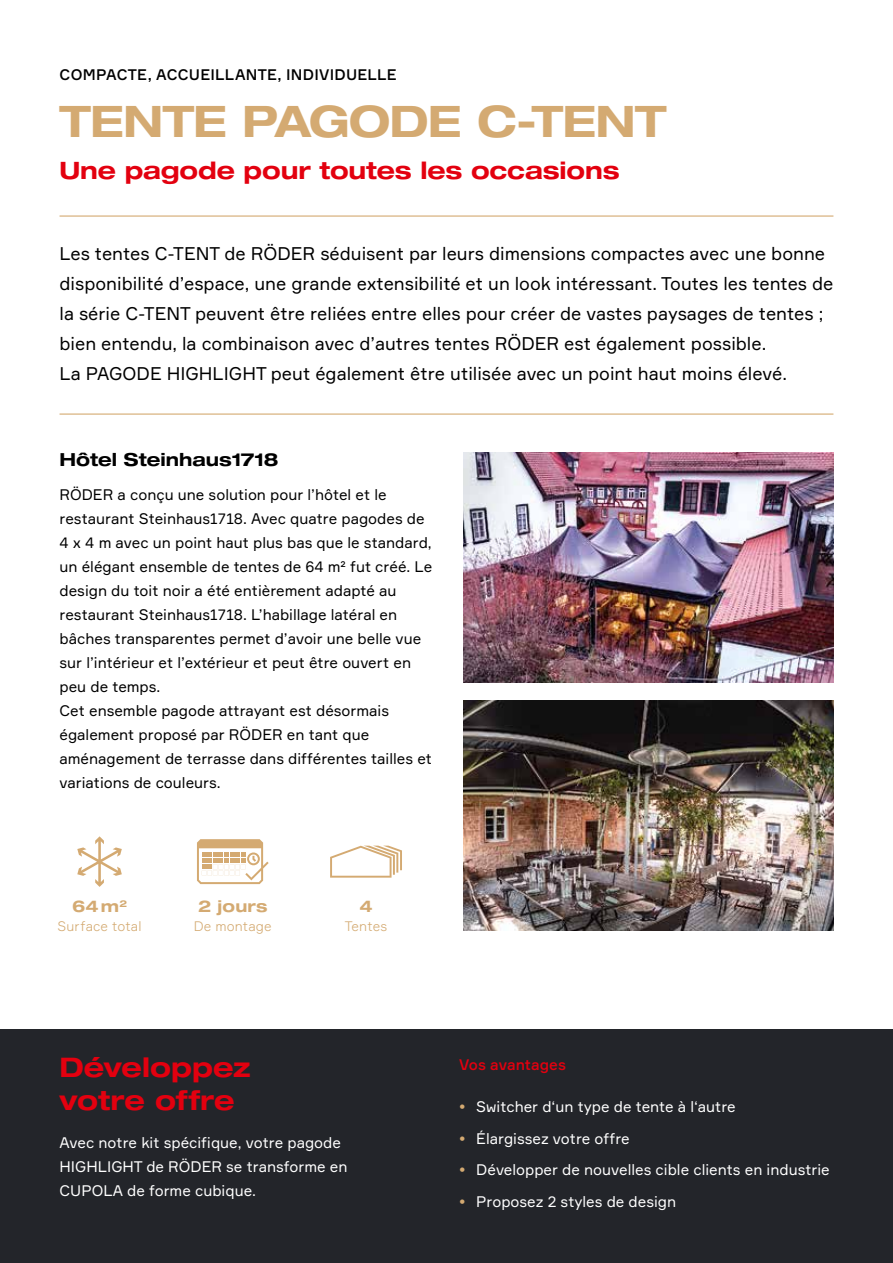
<style>
.page{position:relative;width:893px;height:1263px;background:#fff}
.page>*{position:absolute;margin:0;border:0;box-sizing:border-box;transform-origin:0 0}
.t1{font:700 expanded 43.5px "Helvetica Neue LT Pro";letter-spacing:-.02em;color:#d4aa72}
.t2{font:700 expanded 27px/33px "Helvetica Neue LT Pro";color:#e3000f}
.t3{font:700 expanded 24px "Helvetica Neue LT Pro";letter-spacing:-.005em;color:#e3000f}
.t4{font:18px/30px "Formular";color:#000}
.t5{font:700 expanded 18px "Helvetica Neue LT Pro";color:#000}
.t6{font:700 expanded 16.2px "Helvetica Neue LT Pro";letter-spacing:.01em;color:#d4aa72}
.t7{font:15px/24px "Formular";color:#000}
.t8{font:15px/24px "Formular";color:#fff}
.t9{font:500 15px "Formular";letter-spacing:.015em;color:#000}
.t10{font:500 15px "Formular";color:#e3000f}
.t11{font:300 13.5px "Formular";letter-spacing:.01em;color:#d4aa72}
.s1{color:#d4aa72}
</style>
<div class="page">
<div style="left:0;top:1029px;width:893px;height:234px;background:#23252a"></div>
<img style="left:464px;top:453px;width:369px;height:229px">
<img style="left:464px;top:701px;width:369px;height:229px">
<hr style="left:60px;top:413px;width:773px;height:2px;background:#d4aa72">
<hr style="left:60px;top:215px;width:773px;height:2px;background:#d4aa72">
<svg style="left:77px;top:836px;width:45px;height:51px"></svg>
<svg style="left:330px;top:846px;width:72px;height:32px"></svg>
<svg style="left:197px;top:839px;width:72px;height:45px"></svg>
<p class="t9" style="left:60px;top:65px;width:339px">COMPACTE, ACCUEILLANTE, INDIVIDUELLE</p>
<h1 class="t1" style="left:60px;top:93px;width:608px">TENTE PAGODE C-TENT</h1>
<h3 class="t3" style="left:60px;top:155px;width:562px">Une pagode pour toutes les occasions</h3>
<p class="t4" style="left:60px;top:238px;width:775px">Les tentes C-TENT de RÖDER séduisent par leurs dimensions compactes avec une bonne disponibilité d’espace, une grande extensibilité et un look intéressant. Toutes les tentes de la série C-TENT peuvent être reliées entre elles pour créer de vastes paysages de tentes ; bien entendu, la combinaison avec d’autres tentes RÖDER est également possible.<br>La PAGODE HIGHLIGHT peut également être utilisée avec un point haut moins élevé.</p>
<p class="t5" style="left:60px;top:448px;width:220px">Hôtel Steinhaus1718</p>
<p class="t7" style="left:60px;top:482px;width:374px">RÖDER a conçu une solution pour l’hôtel et le restaurant Steinhaus1718. Avec quatre pagodes de 4 x 4 m avec un point haut plus bas que le standard, un élégant ensemble de tentes de 64 m² fut créé. Le design du toit noir a été entièrement adapté au restaurant Steinhaus1718. L’habillage latéral en bâches transparentes permet d’avoir une belle vue sur l’intérieur et l’extérieur et peut être ouvert en peu de temps.<br>Cet ensemble pagode attrayant est désormais également proposé par RÖDER en tant que aménagement de terrasse dans différentes tailles et variations de couleurs.</p>
<p class="t6" style="left:72px;top:895px;width:57px">64m<sup>2</sup></p>
<p class="t11" style="left:58px;top:918px;width:85px">Surface total</p>
<p class="t6" style="left:198px;top:895px;width:71px">2 jours</p>
<p class="t11" style="left:194px;top:918px;width:79px">De montage</p>
<p class="t6" style="left:359px;top:895px;width:15px">4</p>
<p class="t11" style="left:345px;top:918px;width:44px">Tentes</p>
<h2 class="t2" style="left:60px;top:1050px;width:193px">Développez votre offre</h2>
<p class="t8" style="left:60px;top:1130px;width:289px">Avec notre kit spécifique, votre pagode<br>HIGHLIGHT de RÖDER se transforme en<br>CUPOLA de forme cubique.</p>
<p class="t10" style="left:459px;top:1055px;width:108px">Vos avantages</p>
<p class="t8" style="left:459px;top:1094px;width:278px"><span class="s1">•</span> Switcher d‘un type de tente à l‘autre</p>
<p class="t8" style="left:459px;top:1126px;width:172px"><span class="s1">•</span> Élargissez votre offre</p>
<p class="t8" style="left:459px;top:1157px;width:372px"><span class="s1">•</span> Développer de nouvelles cible clients en industrie</p>
<p class="t8" style="left:459px;top:1189px;width:218px"><span class="s1">•</span> Proposez 2 styles de design</p>
</div>
